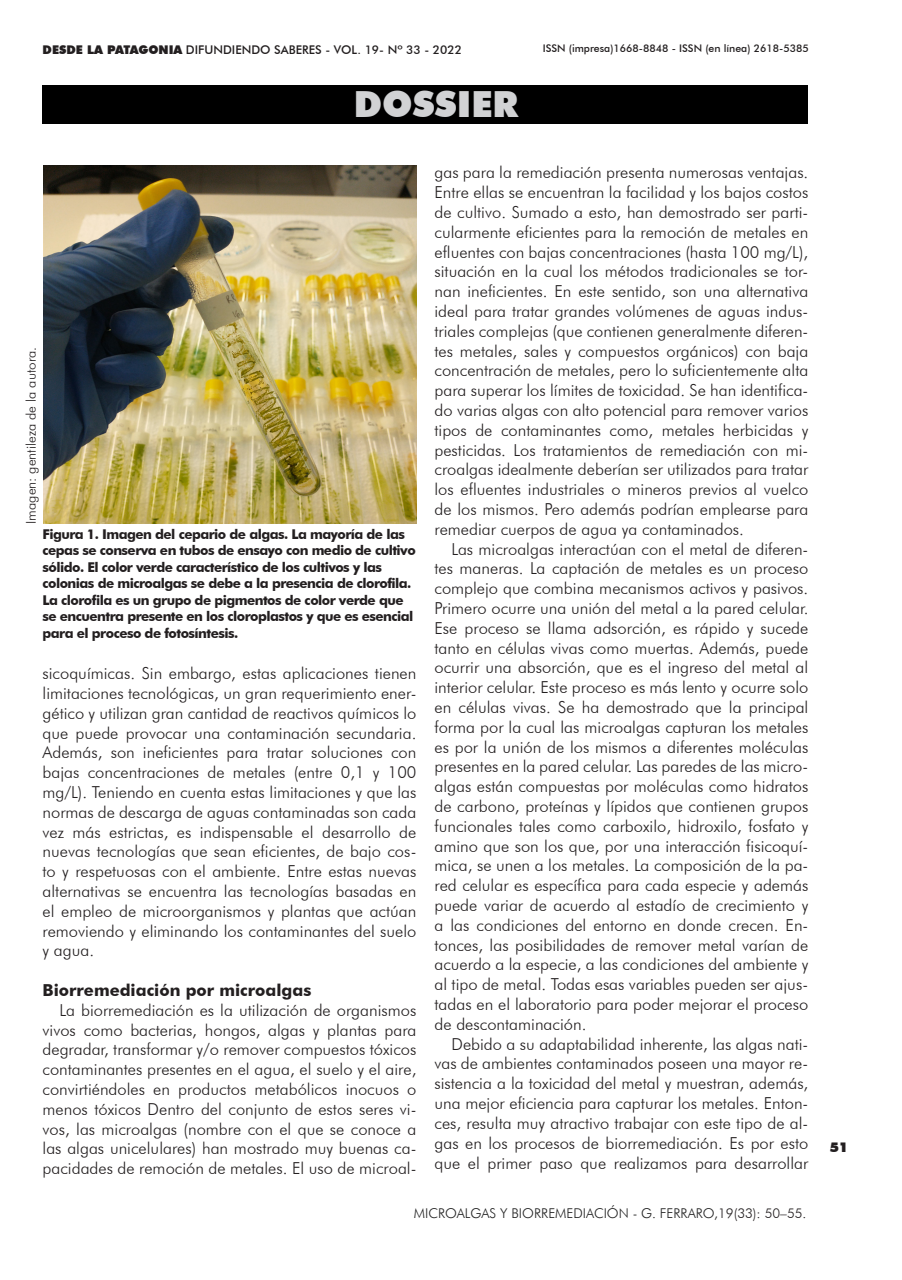
<style>
.page{position:relative;width:902px;height:1280px;background:#fff}
.page>*{position:absolute;margin:0;border:0;box-sizing:border-box;transform-origin:0 0}
.t1{font:900 36px "Futura BT";color:#d1d2d4}
.t2{font:300 16.5px/19.8px "Futura BT";color:#231f20;text-align:justify}
.t3{font:700 16.5px "Futura BT";color:#231f20}
.t4{font:700 13.5px/16.5px "Futura BT";letter-spacing:-.04em;color:#231f20}
.t5{font:300 13.5px "Futura BT";color:#222}
.t6{font:300 13.5px "Futura BT";color:#231f20}
.t7{font:900 13.5px "Futura BT";color:#231f20}
.t8{font:500 12px "Futura BT";color:#231f20}
.t9{font:500 10.5px "Futura BT";color:#231f20}
.s1{font-weight:900}
.s2{color:#231f20}
</style>
<div class="page">
<div style="left:43px;top:85px;width:765px;height:39px;background:#000"></div>
<img style="left:43px;top:166px;width:373px;height:358px">
<p class="t8" style="left:43px;top:42px;width:421px"><span class="s1">DESDE LA PATAGONIA</span> DIFUNDIENDO SABERES - VOL. 19- Nº 33 - 2022</p>
<p class="t9" style="left:542px;top:42px;width:267px">ISSN (impresa)1668-8848 - ISSN (en línea) 2618-5385</p>
<p class="t1" style="left:354px;top:82px;width:166px">DOSSIER</p>
<p class="t6" style="left:23px;top:524px;width:178px;rotate:-90deg">Imagen: gentileza de la autora.</p>
<p class="t4" style="left:43px;top:525px;width:375px">Figura 1. Imagen del cepario de algas. La mayoría de las cepas se conserva en tubos de ensayo con medio de cultivo sólido. El color verde característico de los cultivos y las colonias de microalgas se debe a la presencia de clorofila.<br>La clorofila es un grupo de pigmentos de color verde que se encuentra presente en los cloroplastos y que es esencial para el proceso de fotosíntesis.</p>
<p class="t2" style="left:43px;top:663px;width:375px">sicoquímicas. Sin embargo, estas aplicaciones tienen limitaciones tecnológicas, un gran requerimiento ener&shy;gético y utilizan gran cantidad de reactivos químicos lo que puede provocar una contaminación secundaria.<br>Además, son ineficientes para tratar soluciones con bajas concentraciones de metales (entre 0,1 y 100 mg/L). Teniendo en cuenta estas limitaciones y que las normas de descarga de aguas contaminadas son cada vez más estrictas, es indispensable el desarrollo de nuevas tecnologías que sean eficientes, de bajo cos&shy;to y respetuosas con el ambiente. Entre estas nuevas alternativas se encuentra las tecnologías basadas en el empleo de microorganismos y plantas que actúan removiendo y eliminando los contaminantes del suelo y agua.</p>
<p class="t3" style="left:43px;top:980px;width:270px">Biorremediación por microalgas</p>
<p class="t2" style="left:43px;top:1000px;width:375px;text-indent:17px">La biorremediación es la utilización de organismos vivos como bacterias, hongos, algas y plantas para degradar, transformar y/o remover compuestos tóxicos contaminantes presentes en el agua, el suelo y el aire, convirtiéndoles en productos metabólicos inocuos o menos tóxicos Dentro del conjunto de estos seres vi&shy;vos, las microalgas (nombre con el que se conoce a las algas unicelulares) han mostrado muy buenas ca&shy;pacidades de remoción de metales. El uso de microal-</p>
<p class="t2" style="left:434px;top:162px;width:375px">gas para la remediación presenta numerosas ventajas.<br>Entre ellas se encuentran la facilidad y los bajos costos de cultivo. Sumado a esto, han demostrado ser parti&shy;cularmente eficientes para la remoción de metales en efluentes con bajas concentraciones (hasta 100 mg/L), situación en la cual los métodos tradicionales se tor&shy;nan ineficientes. En este sentido, son una alternativa ideal para tratar grandes volúmenes de aguas indus&shy;triales complejas (que contienen generalmente diferen&shy;tes metales, sales y compuestos orgánicos) con baja concentración de metales, pero lo suficientemente alta para superar los límites de toxicidad. Se han identifica&shy;do varias algas con alto potencial para remover varios tipos de contaminantes como, metales herbicidas y pesticidas. Los tratamientos de remediación con mi&shy;croalgas idealmente deberían ser utilizados para tratar los efluentes industriales o mineros previos al vuelco de los mismos. Pero además podrían emplearse para remediar cuerpos de agua ya contaminados.</p>
<p class="t2" style="left:434px;top:539px;width:375px;text-indent:17px">Las microalgas interactúan con el metal de diferen&shy;tes maneras. La captación de metales es un proceso complejo que combina mecanismos activos y pasivos.<br>Primero ocurre una unión del metal a la pared celular.<br>Ese proceso se llama adsorción, es rápido y sucede tanto en células vivas como muertas. Además, puede ocurrir una absorción, que es el ingreso del metal al interior celular. Este proceso es más lento y ocurre solo en células vivas. Se ha demostrado que la principal forma por la cual las microalgas capturan los metales es por la unión de los mismos a diferentes moléculas presentes en la pared celular. Las paredes de las micro&shy;algas están compuestas por moléculas como hidratos de carbono, proteínas y lípidos que contienen grupos funcionales tales como carboxilo, hidroxilo, fosfato y amino que son los que, por una interacción fisicoquí&shy;mica, se unen a los metales. La composición de la pa&shy;red celular es específica para cada especie y además puede variar de acuerdo al estadío de crecimiento y a las condiciones del entorno en donde crecen. En&shy;tonces, las posibilidades de remover metal varían de acuerdo a la especie, a las condiciones del ambiente y al tipo de metal. Todas esas variables pueden ser ajus&shy;tadas en el laboratorio para poder mejorar el proceso de descontaminación.</p>
<p class="t2" style="left:434px;top:1034px;width:375px;text-indent:17px">Debido a su adaptabilidad inherente, las algas nati&shy;vas de ambientes contaminados poseen una mayor re&shy;sistencia a la toxicidad del metal y muestran, además, una mejor eficiencia para capturar los metales. Enton&shy;ces, resulta muy atractivo trabajar con este tipo de al&shy;gas en los procesos de biorremediación. Es por esto que el primer paso que realizamos para desarrollar</p>
<p class="t5" style="left:414px;top:1205px;width:394px">MICROALGAS Y BIORREMEDIACIÓN - G. FERRARO,<span class="s2">19(33): 50–55.</span></p>
<p class="t7" style="left:829px;top:1139px;width:20px">51</p>
</div>
